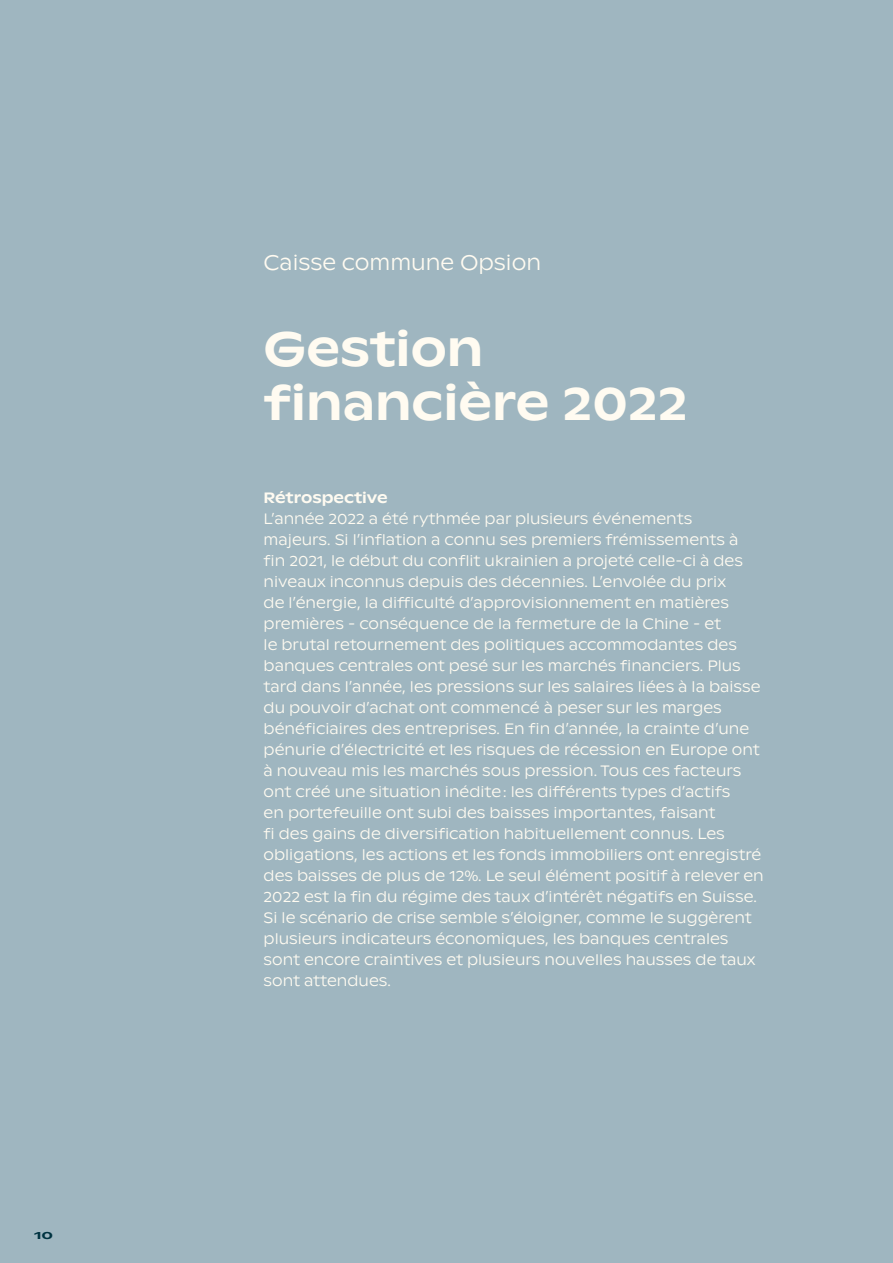
<style>
.page{position:relative;width:893px;height:1263px;background:#9fb6c0}
.page>*{position:absolute;margin:0;border:0;box-sizing:border-box;transform-origin:0 0}
.titre1{font:500 48px/54px "ABC Ginto Nord";color:#fffbf1}
.t1{font:300 21px "ABC Ginto Nord";color:#fffbf1}
.chapeau{font:300 15px/21px "ABC Ginto Nord";color:#fffbf1}
.chapeau-2{font:500 15px "ABC Ginto Nord";color:#fffbf1}
.t2{font:500 10.5px "ABC Ginto Nord";color:#003341;scale:1.5 1}
</style>
<div class="page">
<p class="t2" style="left:34px;top:1229px;width:14px">10</p>
<p class="t1" style="left:264px;top:250px;width:279px">Caisse commune Opsion</p>
<p class="titre1" style="left:264px;top:321px;width:425px">Gestion financière 2022</p>
<p class="chapeau-2" style="left:264px;top:488px;width:126px">Rétrospective</p>
<p class="chapeau" style="left:264px;top:508px;width:502px">L’année 2022 a été rythmée par plusieurs événements<br>majeurs. Si l’inflation a connu ses premiers frémissements à fin 2021, le début du conflit ukrainien a projeté celle-ci à des niveaux inconnus depuis des décennies. L’envolée du prix<br>de l’énergie, la difficulté d’approvisionnement en matières premières - conséquence de la fermeture de la Chine - et<br>le brutal retournement des politiques accommodantes des banques centrales ont pesé sur les marchés financiers. Plus tard dans l’année, les pressions sur les salaires liées à la baisse du pouvoir d’achat ont commencé à peser sur les marges bénéficiaires des entreprises. En fin d’année, la crainte d’une pénurie d’électricité et les risques de récession en Europe ont à nouveau mis les marchés sous pression. Tous ces facteurs ont créé une situation inédite : les différents types d’actifs<br>en portefeuille ont subi des baisses importantes, faisant<br>fi des gains de diversification habituellement connus. Les obligations, les actions et les fonds immobiliers ont enregistré des baisses de plus de 12%. Le seul élément positif à relever en 2022 est la fin du régime des taux d’intérêt négatifs en Suisse.<br>Si le scénario de crise semble s’éloigner, comme le suggèrent plusieurs indicateurs économiques, les banques centrales sont encore craintives et plusieurs nouvelles hausses de taux sont attendues.</p>
</div>
